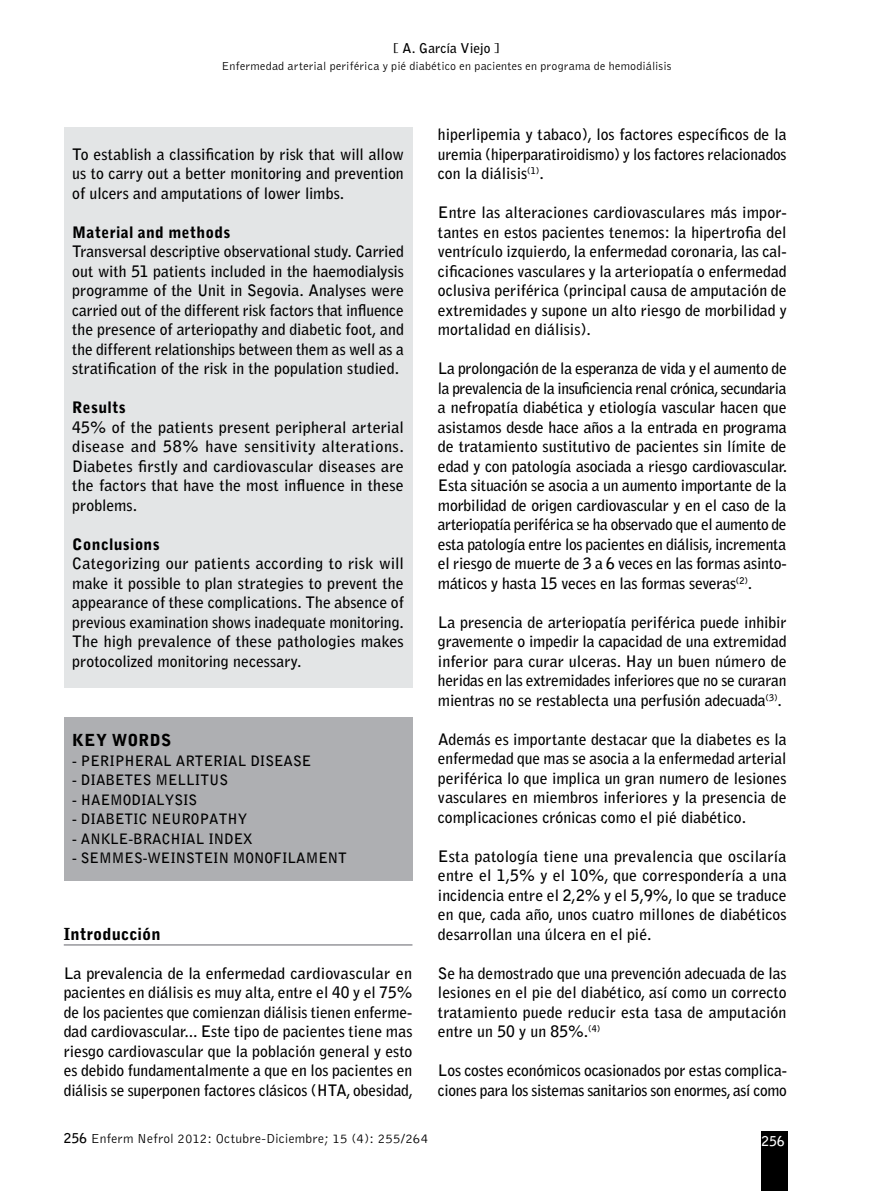
<style>
.page{position:relative;width:893px;height:1191px;background:#fff}
.page>*{position:absolute;margin:0;border:0;box-sizing:border-box;transform-origin:0 0}
.t1{font:900 16.5px "Bell Gothic";letter-spacing:.01em;color:#000}
.t2{font:700 15.75px/19.5px "Bell Gothic";color:#000;text-align:justify}
.t3{font:900 15.75px "Bell Gothic";letter-spacing:.02em;color:#000}
.t4{font:700 14.25px "Bell Gothic";color:#000}
.t5{font:300 13.5px "Bell Gothic";letter-spacing:.01em;color:#000}
.t6{font:700 13.5px "Bell Gothic";color:#000}
.t7{font:700 13.5px "Bell Gothic";color:#fff}
.t8{font:300 12px "Bell Gothic";letter-spacing:.015em;color:#000}
.s1{font-weight:700}
</style>
<div class="page">
<div style="left:761px;top:1131px;width:27px;height:60px;background:#000"></div>
<div style="left:64px;top:128px;width:348px;height:559px;background:#e3e5e6"></div>
<hr style="left:64px;top:944px;width:348px;height:1px;background:#97979b">
<div style="left:64px;top:717px;width:348px;height:163px;background:#aeafb2"></div>
<p class="t6" style="left:394px;top:40px;width:107px">[ A. García Viejo ]</p>
<p class="t8" style="left:221px;top:59px;width:451px">Enfermedad arterial periférica y pié diabético en pacientes en programa de hemodiálisis</p>
<p class="t2" style="left:72px;top:144px;width:333px">To establish a classification by risk that will allow us to carry out a better monitoring and prevention of ulcers and amputations of lower limbs.</p>
<p class="t3" style="left:72px;top:223px;width:160px">Material and methods</p>
<p class="t2" style="left:72px;top:242px;width:333px">Transversal descriptive observational study. Carried out with 51 patients included in the haemodialysis programme of the Unit in Segovia. Analyses were carried out of the different risk factors that influence the presence of arteriopathy and diabetic foot, and the different relationships between them as well as a stratification of the risk in the population studied.</p>
<p class="t3" style="left:72px;top:398px;width:55px">Results</p>
<p class="t2" style="left:72px;top:417px;width:333px">45% of the patients present peripheral arterial disease and 58% have sensitivity alterations.<br>Diabetes firstly and cardiovascular diseases are the factors that have the most influence in these problems.</p>
<p class="t3" style="left:72px;top:535px;width:89px">Conclusions</p>
<p class="t2" style="left:72px;top:554px;width:333px">Categorizing our patients according to risk will make it possible to plan strategies to prevent the appearance of these complications. The absence of previous examination shows inadequate monitoring.<br>The high prevalence of these pathologies makes protocolized monitoring necessary.</p>
<p class="t1" style="left:72px;top:731px;width:100px">KEY WORDS</p>
<p class="t4" style="left:72px;top:752px;width:28px">- Peripheral</p>
<p class="t4" style="left:176px;top:752px;width:10px">arterial</p>
<p class="t4" style="left:250px;top:752px;width:10px">disease</p>
<p class="t4" style="left:72px;top:771px;width:19px">- diabetes</p>
<p class="t4" style="left:155px;top:771px;width:10px">mellitus</p>
<p class="t4" style="left:72px;top:791px;width:19px">- haemodialysis</p>
<p class="t4" style="left:72px;top:810px;width:18px">- diabetic</p>
<p class="t4" style="left:151px;top:810px;width:11px">neuropathy</p>
<p class="t4" style="left:72px;top:830px;width:19px">- ankle</p>
<p class="t4" style="left:128px;top:830px;width:15px">-brachial</p>
<p class="t4" style="left:208px;top:830px;width:10px">index</p>
<p class="t4" style="left:72px;top:849px;width:29px">- Semmes</p>
<p class="t4" style="left:143px;top:849px;width:28px">-Weinstein</p>
<p class="t4" style="left:233px;top:849px;width:23px">Monofilament</p>
<p class="t1" style="left:64px;top:924px;width:98px">Introducción</p>
<p class="t2" style="left:64px;top:963px;width:351px">La prevalencia de la enfermedad cardiovascular en pacientes en diálisis es muy alta, entre el 40 y el 75% de los pacientes que comienzan diálisis tienen enferme&shy;dad cardiovascular... Este tipo de pacientes tiene mas riesgo cardiovascular que la población general y esto es debido fundamentalmente a que en los pacientes en diálisis se superponen factores clásicos (HTA, obesidad,</p>
<p class="t2" style="left:438px;top:125px;width:350px">hiperlipemia y tabaco), los factores específicos de la uremia (hiperparatiroidismo) y los factores relacionados con la diálisis<sup>(1)</sup>.</p>
<p class="t2" style="left:438px;top:203px;width:350px">Entre las alteraciones cardiovasculares más impor&shy;tantes en estos pacientes tenemos: la hipertrofia del ventrículo izquierdo, la enfermedad coronaria, las cal&shy;cificaciones vasculares y la arteriopatía o enfermedad oclusiva periférica (principal causa de amputación de extremidades y supone un alto riesgo de morbilidad y mortalidad en diálisis).</p>
<p class="t2" style="left:438px;top:359px;width:351px">La prolongación de la esperanza de vida y el aumento de la prevalencia de la insuficiencia renal crónica, secundaria a nefropatía diabética y etiología vascular hacen que asistamos desde hace años a la entrada en programa de tratamiento sustitutivo de pacientes sin límite de edad y con patología asociada a riesgo cardiovascular.<br>Esta situación se asocia a un aumento importante de la morbilidad de origen cardiovascular y en el caso de la arteriopatía periférica se ha observado que el aumento de esta patología entre los pacientes en diálisis, incrementa el riesgo de muerte de 3 a 6 veces en las formas asinto&shy;máticos y hasta 15 veces en las formas severas<sup>(2)</sup>.</p>
<p class="t2" style="left:438px;top:612px;width:350px">La presencia de arteriopatía periférica puede inhibir gravemente o impedir la capacidad de una extremidad inferior para curar ulceras. Hay un buen número de heridas en las extremidades inferiores que no se curaran mientras no se restablecta una perfusión adecuada<sup>(3)</sup>.</p>
<p class="t2" style="left:438px;top:729px;width:350px">Además es importante destacar que la diabetes es la enfermedad que mas se asocia a la enfermedad arterial periférica lo que implica un gran numero de lesiones vasculares en miembros inferiores y la presencia de complicaciones crónicas como el pié diabético.</p>
<p class="t2" style="left:438px;top:846px;width:350px">Esta patología tiene una prevalencia que oscilaría entre el 1,5% y el 10%, que correspondería a una incidencia entre el 2,2% y el 5,9%, lo que se traduce en que, cada año, unos cuatro millones de diabéticos desarrollan una úlcera en el pié.</p>
<p class="t2" style="left:438px;top:963px;width:350px">Se ha demostrado que una prevención adecuada de las lesiones en el pie del diabético, así como un correcto tratamiento puede reducir esta tasa de amputación entre un 50 y un 85%.<sup>(4)</sup></p>
<p class="t2" style="left:438px;top:1061px;width:350px">Los costes económicos ocasionados por estas complica&shy;ciones para los sistemas sanitarios son enormes, así como</p>
<p class="t5" style="left:64px;top:1131px;width:366px"><span class="s1">256</span> Enferm Nefrol 2012: Octubre-Diciembre; 15 (4): 255/264</p>
<p class="t7" style="left:761px;top:1132px;width:25px">256</p>
</div>
